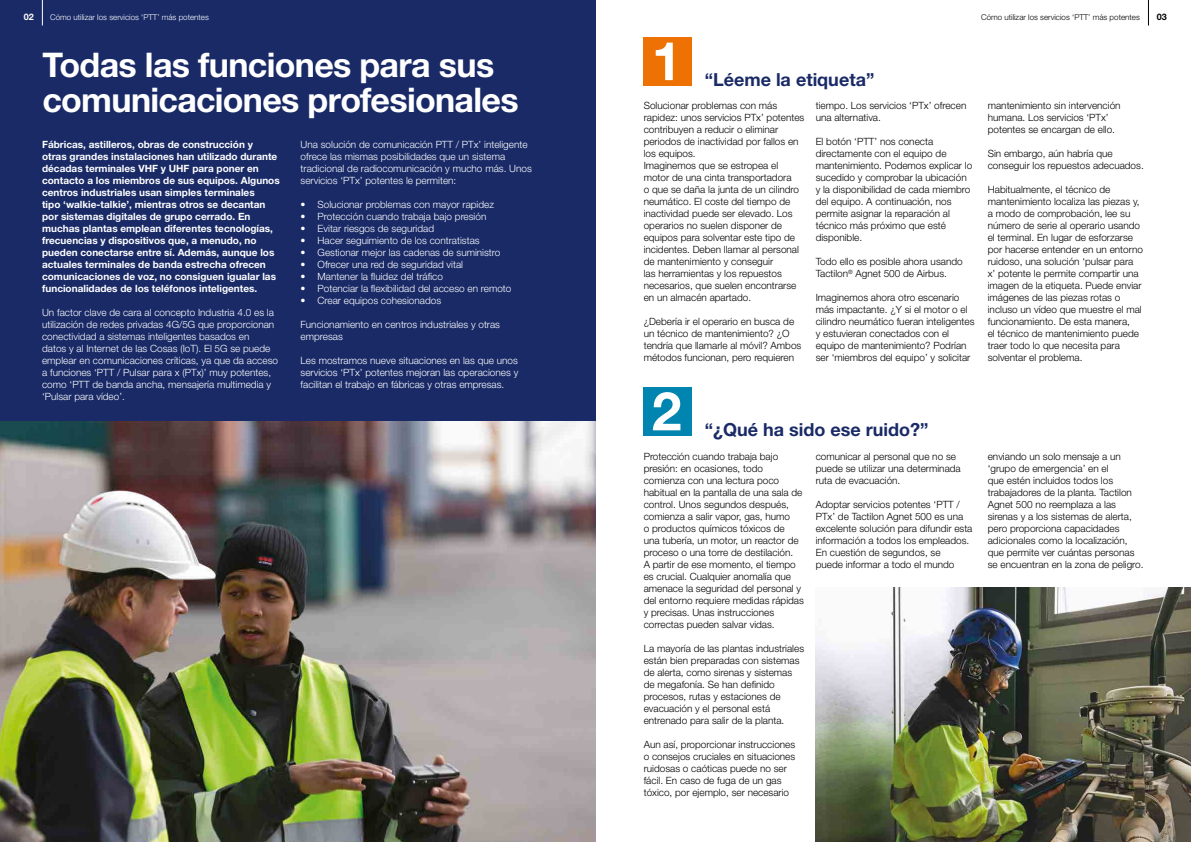
<style>
.page{position:relative;width:1191px;height:842px;background:#fff}
.page>*{position:absolute;margin:0;border:0;box-sizing:border-box;transform-origin:0 0}
.t1{font:700 53.6px "Helvetica Neue LT";color:#fff}
.t2{font:700 34px/35px "Helvetica Neue LT";letter-spacing:-.02em;color:#fff}
.t3{font:700 18px "Helvetica Neue LT";color:#192a67}
.t4{font:300 10px/12px "Helvetica Neue LT";color:#000}
.t5{font:300 10px/12px "Helvetica Neue LT";color:#fff}
.t6{font:700 10px/12px "Helvetica Neue LT";color:#fff}
.t7{font:700 9px "Helvetica Neue LT";color:#000}
.t8{font:700 9px "Helvetica Neue LT";color:#fff}
.t9{font:300 8px "Helvetica Neue LT Std";color:#000}
.t10{font:300 8px "Helvetica Neue LT Std";color:#fff}
</style>
<div class="page">
<svg style="left:1148px;top:0;width:1px;height:26px"></svg>
<div style="left:0;top:0;width:595px;height:425px;background:#192a67"></div>
<img style="left:0;top:421px;width:595px;height:421px">
<svg style="left:42px;top:0;width:1px;height:26px"></svg>
<div style="left:643px;top:37px;width:49px;height:49px;background:#ee7203"></div>
<div style="left:643px;top:388px;width:49px;height:48px;background:#0085b0"></div>
<img style="left:815px;top:588px;width:376px;height:254px">
<p class="t8" style="left:24px;top:11px;width:12px">02</p>
<p class="t10" style="left:50px;top:12px;width:160px">Cómo utilizar los servicios ‘PTT’ más potentes</p>
<h2 class="t2" style="left:43px;top:46px;width:477px">Todas las funciones para sus comunicaciones profesionales</h2>
<p class="t6" style="left:42px;top:138px;width:239px">Fábricas, astilleros, obras de construcción y otras grandes instalaciones han utilizado durante décadas terminales VHF y UHF para poner en contacto a los miembros de sus equipos. Algunos centros industriales usan simples terminales<br>tipo ‘walkie-talkie’, mientras otros se decantan por sistemas digitales de grupo cerrado. En muchas plantas emplean diferentes tecnologías, frecuencias y dispositivos que, a menudo, no pueden conectarse entre sí. Además, aunque los actuales terminales de banda estrecha ofrecen comunicaciones de voz, no consiguen igualar las funcionalidades de los teléfonos inteligentes.</p>
<p class="t5" style="left:42px;top:306px;width:237px">Un factor clave de cara al concepto Industria 4.0 es la utilización de redes privadas 4G/5G que proporcionan conectividad a sistemas inteligentes basados en<br>datos y al Internet de las Cosas (IoT). El 5G se puede emplear en comunicaciones críticas, ya que da acceso a funciones ‘PTT / Pulsar para x (PTx)’ muy potentes, como ‘PTT de banda ancha, mensajería multimedia y ‘Pulsar para vídeo’.</p>
<p class="t5" style="left:300px;top:138px;width:233px">Una solución de comunicación PTT / PTx’ inteligente ofrece las mismas posibilidades que un sistema tradicional de radiocomunicación y mucho más. Unos servicios ‘PTx’ potentes le permiten:</p>
<p class="t5" style="left:300px;top:198px;width:195px">• Solucionar problemas con mayor rapidez</p>
<p class="t5" style="left:300px;top:210px;width:187px">• Protección cuando trabaja bajo presión</p>
<p class="t5" style="left:300px;top:222px;width:135px">• Evitar riesgos de seguridad</p>
<p class="t5" style="left:300px;top:234px;width:181px">• Hacer seguimiento de los contratistas</p>
<p class="t5" style="left:300px;top:246px;width:201px">• Gestionar mejor las cadenas de suministro</p>
<p class="t5" style="left:300px;top:258px;width:164px">• Ofrecer una red de seguridad vital</p>
<p class="t5" style="left:300px;top:270px;width:144px">• Mantener la fluidez del tráfico</p>
<p class="t5" style="left:300px;top:282px;width:212px">• Potenciar la flexibilidad del acceso en remoto</p>
<p class="t5" style="left:300px;top:294px;width:142px">• Crear equipos cohesionados</p>
<p class="t5" style="left:300px;top:318px;width:201px">Funcionamiento en centros industriales y otras empresas</p>
<p class="t5" style="left:300px;top:354px;width:219px;text-align:justify">Les mostramos nueve situaciones en las que unos servicios ‘PTx’ potentes mejoran las operaciones y facilitan el trabajo en fábricas y otras empresas.</p>
<h1 class="t1" style="left:652px;top:28px;width:31px">1</h1>
<h3 class="t3" style="left:704px;top:68px;width:171px">“Léeme la etiqueta”</h3>
<p class="t9" style="left:981px;top:12px;width:160px">Cómo utilizar los servicios ‘PTT’ más potentes</p>
<p class="t7" style="left:1157px;top:11px;width:12px">03</p>
<p class="t4" style="left:643px;top:100px;width:162px">Solucionar problemas con más rapidez: unos servicios PTx’ potentes contribuyen a reducir o eliminar periodos de inactividad por fallos en los equipos.<br>Imaginemos que se estropea el motor de una cinta transportadora<br>o que se daña la junta de un cilindro neumático. El coste del tiempo de inactividad puede ser elevado. Los operarios no suelen disponer de equipos para solventar este tipo de incidentes. Deben llamar al personal de mantenimiento y conseguir<br>las herramientas y los repuestos necesarios, que suelen encontrarse en un almacén apartado.</p>
<p class="t4" style="left:643px;top:316px;width:159px">¿Debería ir el operario en busca de un técnico de mantenimiento? ¿O tendría que llamarle al móvil? Ambos métodos funcionan, pero requieren</p>
<p class="t4" style="left:815px;top:100px;width:152px">tiempo. Los servicios ‘PTx’ ofrecen una alternativa.</p>
<p class="t4" style="left:815px;top:136px;width:158px">El botón ‘PTT’ nos conecta directamente con el equipo de mantenimiento. Podemos explicar lo sucedido y comprobar la ubicación y la disponibilidad de cada miembro del equipo. A continuación, nos permite asignar la reparación al técnico más próximo que esté disponible.</p>
<p class="t4" style="left:815px;top:256px;width:148px">Todo ello es posible ahora usando<br>Tactilon<sup>®</sup> Agnet 500 de Airbus.</p>
<p class="t4" style="left:815px;top:292px;width:160px">Imaginemos ahora otro escenario más impactante. ¿Y si el motor o el cilindro neumático fueran inteligentes y estuvieran conectados con el equipo de mantenimiento? Podrían ser ‘miembros del equipo’ y solicitar</p>
<h1 class="t1" style="left:652px;top:378px;width:31px">2</h1>
<h3 class="t3" style="left:704px;top:419px;width:225px">“¿Qué ha sido ese ruido?”</h3>
<p class="t4" style="left:643px;top:450px;width:162px">Protección cuando trabaja bajo presión: en ocasiones, todo comienza con una lectura poco habitual en la pantalla de una sala de control. Unos segundos después, comienza a salir vapor, gas, humo<br>o productos químicos tóxicos de<br>una tubería, un motor, un reactor de proceso o una torre de destilación.<br>A partir de ese momento, el tiempo es crucial. Cualquier anomalía que amenace la seguridad del personal y del entorno requiere medidas rápidas y precisas. Unas instrucciones correctas pueden salvar vidas.</p>
<p class="t4" style="left:643px;top:642px;width:162px">La mayoría de las plantas industriales están bien preparadas con sistemas de alerta, como sirenas y sistemas de megafonía. Se han definido procesos, rutas y estaciones de evacuación y el personal está entrenado para salir de la planta.</p>
<p class="t4" style="left:643px;top:738px;width:153px">Aun así, proporcionar instrucciones o consejos cruciales en situaciones ruidosas o caóticas puede no ser fácil. En caso de fuga de un gas tóxico, por ejemplo, ser necesario</p>
<p class="t4" style="left:815px;top:450px;width:147px">comunicar al personal que no se puede se utilizar una determinada ruta de evacuación.</p>
<p class="t4" style="left:815px;top:498px;width:158px">Adoptar servicios potentes ‘PTT /<br>PTx’ de Tactilon Agnet 500 es una excelente solución para difundir esta información a todos los empleados.<br>En cuestión de segundos, se<br>puede informar a todo el mundo</p>
<p class="t4" style="left:987px;top:100px;width:134px">mantenimiento sin intervención humana. Los servicios ‘PTx’ potentes se encargan de ello.</p>
<p class="t4" style="left:987px;top:148px;width:157px">Sin embargo, aún habría que conseguir los repuestos adecuados.</p>
<p class="t4" style="left:987px;top:184px;width:157px">Habitualmente, el técnico de mantenimiento localiza las piezas y, a modo de comprobación, lee su número de serie al operario usando el terminal. En lugar de esforzarse por hacerse entender en un entorno ruidoso, una solución ‘pulsar para x’ potente le permite compartir una imagen de la etiqueta. Puede enviar imágenes de las piezas rotas o incluso un vídeo que muestre el mal funcionamiento. De esta manera,<br>el técnico de mantenimiento puede traer todo lo que necesita para solventar el problema.</p>
<p class="t4" style="left:987px;top:450px;width:157px">enviando un solo mensaje a un ‘grupo de emergencia’ en el<br>que estén incluidos todos los trabajadores de la planta. Tactilon<br>Agnet 500 no reemplaza a las sirenas y a los sistemas de alerta, pero proporciona capacidades adicionales como la localización, que permite ver cuántas personas se encuentran en la zona de peligro.</p>
</div>
